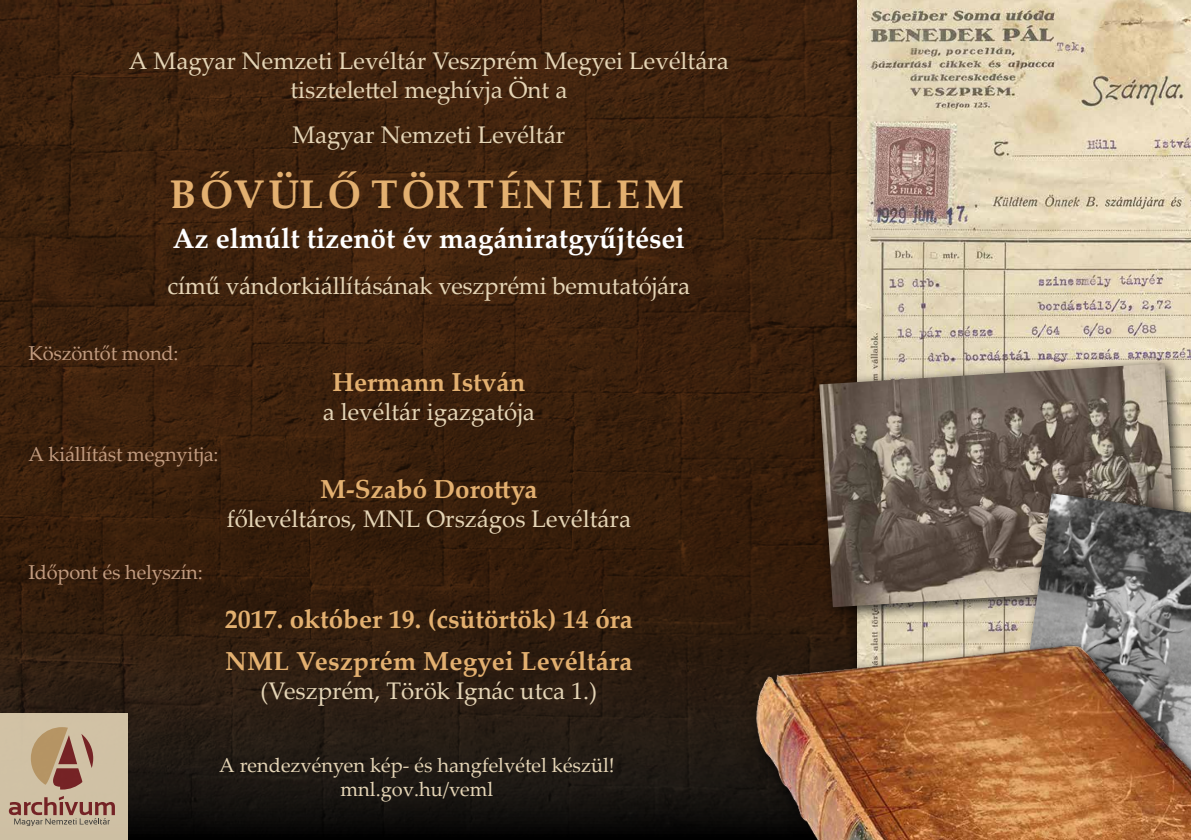
<style>
.page{position:relative;width:1191px;height:840px;background:#fff}
.page>*{position:absolute;margin:0;border:0;box-sizing:border-box;transform-origin:0 0}
.t1{font:700 40px "Palatino Linotype";letter-spacing:.1em;color:#e3b070}
.t2{font:700 28px "Palatino Linotype";color:#fff}
.t3{font:700 26px/42.6px "Palatino Linotype";color:#e3b070}
.t4{font:24px/28.8px "Palatino Linotype";color:#e5d5b6;text-align:center}
.t5{font:20px "Palatino Linotype";letter-spacing:-.01em;color:#c19b7f}
.t6{font:20px/24px "Palatino Linotype";color:#e5d5b6;text-align:center}
</style>
<div class="page">
<img style="left:0;top:0;width:846px;height:839px">
<img style="left:857px;top:0;width:334px;height:355px">
<div style="left:811px;top:355px;width:380px;height:267px;background:#000;opacity:.75"></div>
<img style="left:819px;top:363px;width:359px;height:244px">
<div style="left:1007px;top:485px;width:184px;height:315px;background:#000;opacity:.75"></div>
<img style="left:1014px;top:493px;width:177px;height:127px">
<img style="left:731px;top:620px;width:460px;height:219px">
<div style="left:0;top:712px;width:128px;height:127px;background:#d0c1a5"></div>
<svg style="left:31px;top:727px;width:62px;height:62px"></svg>
<svg style="left:9px;top:796px;width:106px;height:29px"></svg>
<p class="t4" style="left:129px;top:45px;width:601px">A Magyar Nemzeti Levéltár Veszprém Megyei Levéltára tisztelettel meghívja Önt a</p>
<p class="t4" style="left:292px;top:120px;width:274px">Magyar Nemzeti Levéltár</p>
<h1 class="t1" style="left:170px;top:166px;width:516px">Bővülő történelem</h1>
<p class="t2" style="left:173px;top:218px;width:513px">Az elmúlt tizenöt év magániratgyűjtései</p>
<p class="t4" style="left:168px;top:270px;width:524px">című vándorkiállításának veszprémi bemutatójára</p>
<p class="t5" style="left:28px;top:339px;width:152px">Köszöntőt mond:</p>
<p class="t5" style="left:28px;top:440px;width:192px">A kiállítást megnyitja:</p>
<p class="t3" style="left:332px;top:360px;width:194px">Hermann István</p>
<p class="t4" style="left:323px;top:396px;width:214px">a levéltár igazgatója</p>
<p class="t3" style="left:320px;top:467px;width:219px">M-Szabó Dorottya</p>
<p class="t4" style="left:227px;top:503px;width:406px">főlevéltáros, MNL Országos Levéltára</p>
<p class="t5" style="left:28px;top:558px;width:176px">Időpont és helyszín:</p>
<p class="t3" style="left:225px;top:596px;width:410px">2017. október 19. (csütörtök) 14 óra<br>NML</p>
<p class="t3" style="left:296px;top:639px;width:338px">Veszprém Megyei Levéltára</p>
<p class="t4" style="left:260px;top:675px;width:338px">(Veszprém, Török Ignác utca 1.)</p>
<p class="t6" style="left:219px;top:751px;width:397px">A rendezvényen kép- és hangfelvétel készül! mnl.gov.hu/veml</p>
</div>
